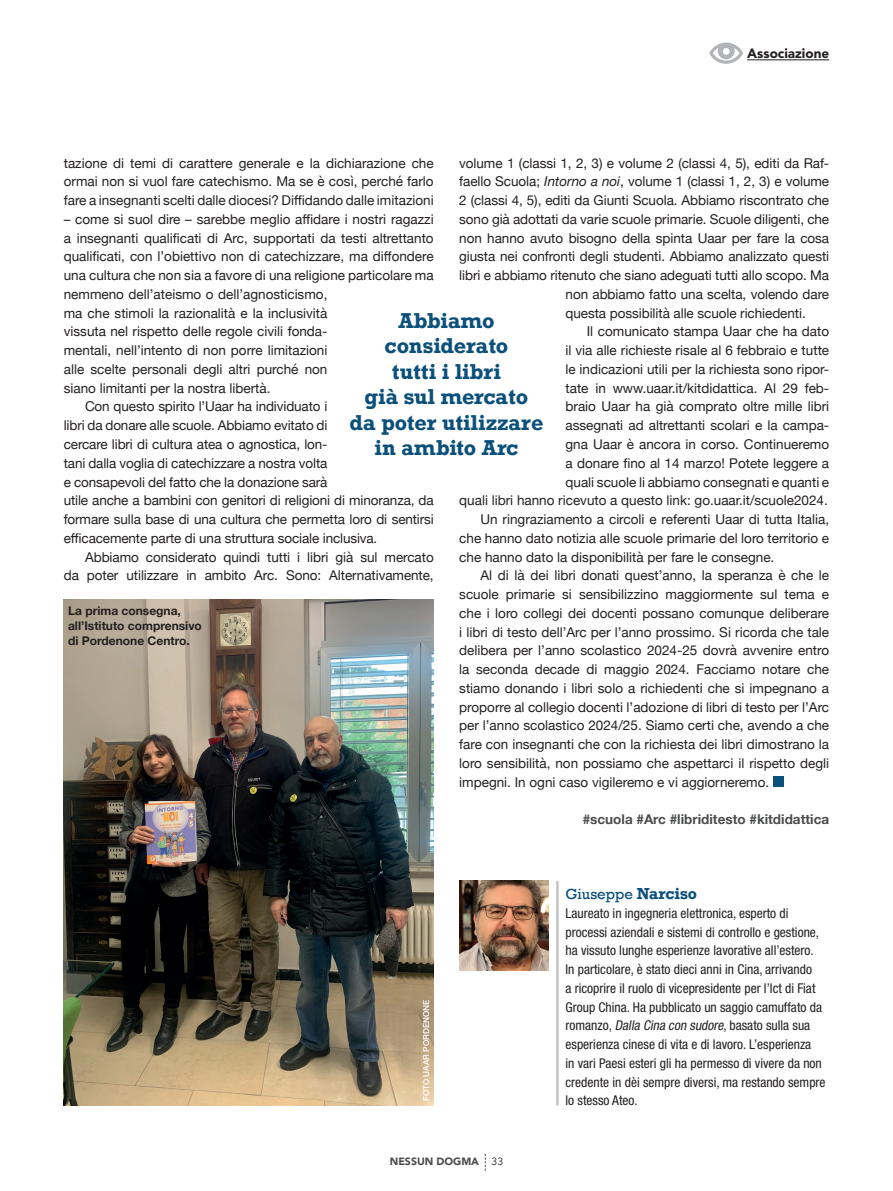
<style>
.page{position:relative;width:893px;height:1191px;background:#fff}
.page>*{position:absolute;margin:0;border:0;box-sizing:border-box;transform-origin:0 0}
.t1{font:700 20.25px/25.5px "Rockwell";color:#0a507a;text-align:center}
.t2{font:15px "Rockwell";color:#0a507a}
.Testi{font:13.5px/18.8px "Helvetica Neue";color:#231f20;text-align:justify}
.t3{font:condensed 13.5px/18.8px "Helvetica Neue LT Std";color:#231f20}
.hashtag{font:700 13.5px "Helvetica Neue";color:#4b4c4d}
.t4{font:900 13.5px "Avenir LT Std";color:#231f20}
.Didascalia{font:700 12px/15px "Helvetica Neue";color:#231f20}
.t5{font:900 10.5px "Avenir LT Std";color:#4b4c4d}
.Crediti{font:500 8.25px "Helvetica Neue";color:#fff}
.s1{font-style:italic}
.s2{font-weight:400;color:#231f20}
.s3{font-weight:700}
</style>
<div class="page">
<svg style="left:485px;top:1153px;width:1px;height:17px"></svg>
<div style="left:773px;top:776px;width:11px;height:10px;background:#0a507a"></div>
<hr style="left:747px;top:59px;width:82px;height:1px;background:#231f20">
<svg style="left:709px;top:43px;width:34px;height:21px"></svg>
<svg style="left:713px;top:48px;width:27px;height:13px"></svg>
<div style="left:723px;top:48px;width:7px;height:7px;background:#fff;border-radius:50%"></div>
<img style="left:459px;top:881px;width:90px;height:89px">
<hr style="left:556px;top:881px;width:3px;height:224px;background:#bcbdc0">
<img style="left:64px;top:599px;width:370px;height:506px">
<p class="t4" style="left:747px;top:46px;width:83px">Associazione</p>
<p class="Testi" style="left:459px;top:154px;width:371px">volume 1 (classi 1, 2, 3) e volume 2 (classi 4, 5), editi da Raf-</p>
<p class="Testi" style="left:459px;top:173px;width:371px">faello Scuola; <span class="s1">Intorno a noi</span>, volume 1 (classi 1, 2, 3) e volume</p>
<p class="Testi" style="left:459px;top:192px;width:371px">2 (classi 4, 5), editi da Giunti Scuola. Abbiamo riscontrato che</p>
<p class="Testi" style="left:459px;top:210px;width:371px">sono già adottati da varie scuole primarie. Scuole diligenti, che</p>
<p class="Testi" style="left:459px;top:229px;width:371px">non hanno avuto bisogno della spinta Uaar per fare la cosa</p>
<p class="Testi" style="left:459px;top:248px;width:371px">giusta nei confronti degli studenti. Abbiamo analizzato questi</p>
<p class="Testi" style="left:459px;top:267px;width:371px">libri e abbiamo ritenuto che siano adeguati tutti allo scopo. Ma</p>
<p class="Testi" style="left:566px;top:285px;width:265px">non abbiamo fatto una scelta, volendo dare</p>
<p class="Testi" style="left:566px;top:304px;width:242px">questa possibilità alle scuole richiedenti.</p>
<p class="Testi" style="left:459px;top:323px;width:371px;text-align:right">Il comunicato stampa Uaar che ha dato<br>il via alle richieste risale al 6 febbraio e tutte<br>le indicazioni utili per la richiesta sono ripor-<br>tate in www.uaar.it/kitdidattica. Al 29 feb-<br>braio Uaar ha già comprato oltre mille libri<br>assegnati ad altrettanti scolari e la campa-<br>gna Uaar è ancora in corso. Continueremo<br>a donare fino al 14 marzo! Potete leggere a<br>quali scuole li abbiamo consegnati e quanti e<br>quali libri hanno ricevuto a questo link: go.uaar.it/scuole2024.</p>
<p class="Testi" style="left:459px;top:510px;width:371px;text-indent:21px">Un ringraziamento a circoli e referenti Uaar di tutta Italia, che hanno dato notizia alle scuole primarie del loro territorio e che hanno dato la disponibilità per fare le consegne.</p>
<p class="Testi" style="left:459px;top:567px;width:371px;text-indent:21px">Al di là dei libri donati quest’anno, la speranza è che le scuole primarie si sensibilizzino maggiormente sul tema e che i loro collegi dei docenti possano comunque deliberare i libri di testo dell’Arc per l’anno prossimo. Si ricorda che tale delibera per l’anno scolastico 2024-25 dovrà avvenire entro la seconda decade di maggio 2024. Facciamo notare che stiamo donando i libri solo a richiedenti che si impegnano a proporre al collegio docenti l’adozione di libri di testo per l’Arc per l’anno scolastico 2024/25. Siamo certi che, avendo a che fare con insegnanti che con la richiesta dei libri dimostrano la loro sensibilità, non possiamo che aspettarci il rispetto degli impegni. In ogni caso vigileremo e vi aggiorneremo.</p>
<p class="hashtag" style="left:583px;top:808px;width:248px">#scuola #Arc #libriditesto #kitdidattica</p>
<p class="Testi" style="left:64px;top:154px;width:371px">tazione di temi di carattere generale e la dichiarazione che ormai non si vuol fare catechismo. Ma se è così, perché farlo fare a insegnanti scelti dalle diocesi? Diffidando dalle imitazioni</p>
<p class="Testi" style="left:64px;top:210px;width:371px;text-align:left">– come si suol dire – sarebbe meglio affidare i nostri ragazzi a insegnanti qualificati di Arc, supportati da testi altrettanto qualificati, con l’obiettivo non di catechizzare, ma diffondere una cultura che non sia a favore di una religione particolare ma nemmeno dell’ateismo o dell’agnosticismo,<br>ma che stimoli la razionalità e la inclusività<br>vissuta nel rispetto delle regole civili fonda-<br>mentali, nell’intento di non porre limitazioni<br>alle scelte personali degli altri purché non<br>siano limitanti per la nostra libertà.</p>
<p class="Testi" style="left:64px;top:398px;width:371px;text-align:left;text-indent:21px">Con questo spirito l’Uaar ha individuato i<br>libri da donare alle scuole. Abbiamo evitato di<br>cercare libri di cultura atea o agnostica, lon-<br>tani dalla voglia di catechizzare a nostra volta<br>e consapevoli del fatto che la donazione sarà<br>utile anche a bambini con genitori di religioni di minoranza, da formare sulla base di una cultura che permetta loro di sentirsi efficacemente parte di una struttura sociale inclusiva.</p>
<p class="Testi" style="left:64px;top:548px;width:371px;text-align:right">Abbiamo considerato quindi tutti i libri già sul mercato<br>da poter utilizzare in ambito Arc. Sono: Alternativamente,</p>
<p class="t1" style="left:350px;top:307px;width:195px">Abbiamo considerato<br>tutti i libri<br>già sul mercato da poter utilizzare in ambito Arc</p>
<p class="Didascalia" style="left:68px;top:603px;width:135px">La prima consegna, all’Istituto comprensivo di Pordenone Centro.</p>
<p class="Crediti" style="left:419px;top:1101px;width:103px;rotate:-90deg">FOTO UAAR PORDENONE</p>
<p class="t5" style="left:390px;top:1155px;width:115px">NESSUN DOGMA <span class="s2">33</span></p>
<p class="t2" style="left:566px;top:885px;width:133px">Giuseppe <span class="s3">Narciso</span></p>
<p class="t3" style="left:566px;top:903px;width:262px">Laureato in ingegneria elettronica, esperto di processi aziendali e sistemi di controllo e gestione, ha vissuto lunghe esperienze lavorative all’estero.<br>In particolare, è stato dieci anni in Cina, arrivando<br>a ricoprire il ruolo di vicepresidente per l’Ict di Fiat Group China. Ha pubblicato un saggio camuffato da romanzo, <span class="s1">Dalla Cina con sudore</span>, basato sulla sua esperienza cinese di vita e di lavoro. L’esperienza<br>in vari Paesi esteri gli ha permesso di vivere da non credente in dèi sempre diversi, ma restando sempre lo stesso Ateo.</p>
</div>
